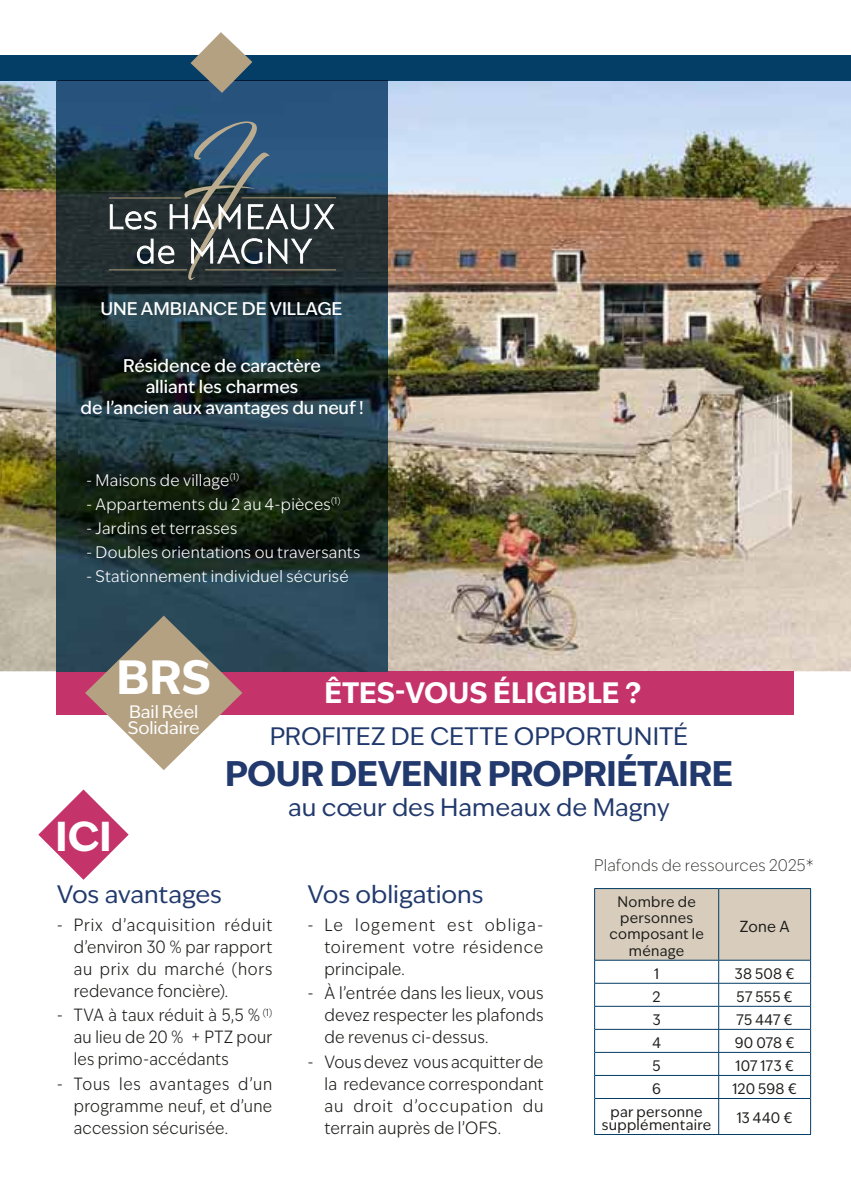
<style>
.page{position:relative;width:851px;height:1191px;background:#fff}
.page>*{position:absolute;margin:0;border:0;box-sizing:border-box;transform-origin:0 0}
.t1{font:100 46.2px "Ivy Epic Variable";color:#fff}
.t2{font:100 40.2px "Ivy Epic Variable";color:#fff}
.t3{font:100 34.2px "Ivy Epic Variable";letter-spacing:-.015em;color:#21396c}
.t4{font:100 28.4px "Ivy Epic Variable";letter-spacing:.005em;color:#fff}
.t5{font:100 24.2px "Ivy Epic Variable";color:#21396c}
.t6{font:100 17.6px/21.2px "Ivy Epic Variable";color:#fff;text-align:center}
.t7{font:100 17.4px/16.2px "Ivy Epic Variable";letter-spacing:-.005em;color:#fff}
.t8{font:100 17px/22px "Ivy Epic Variable";letter-spacing:.015em;color:#1d1d1b;text-align:justify;scale:.9 1}
.t9{font:100 16px "Ivy Epic Variable";letter-spacing:.015em;color:#fff;scale:.95 1}
.t10{font:100 16px "Ivy Epic Variable";letter-spacing:.015em;color:#1d1d1b;scale:.95 1}
.t11{font:100 15.4px "Ivy Epic Variable";color:#1d1d1b;scale:.95 1}
.t12{font:100 14.6px/16.2px "Ivy Epic Variable";letter-spacing:.02em;color:#1d1d1b;text-align:center;scale:.95 1}
</style>
<div class="page">
<hr style="left:718px;top:1098px;width:1px;height:36px;background:#043d65">
<hr style="left:595px;top:1098px;width:215px;height:1px;background:#043d65">
<svg style="left:594px;top:888px;width:217px;height:210px"></svg>
<hr style="left:594px;top:1098px;width:1px;height:36px;background:#043d65">
<hr style="left:810px;top:1098px;width:1px;height:36px;background:#043d65">
<hr style="left:594px;top:1134px;width:216px;height:1px;background:#043d65">
<img style="left:0;top:80px;width:850px;height:591px">
<div style="left:57px;top:671px;width:737px;height:44px;background:#c5336b"></div>
<div style="left:0;top:55px;width:850px;height:25px;background:#043d65"></div>
<img style="left:57px;top:80px;width:330px;height:591px">
<hr style="left:109px;top:198px;width:72px;height:1px;background:#ab9976">
<hr style="left:241px;top:197px;width:95px;height:1px;background:#ab9976">
<hr style="left:109px;top:269px;width:78px;height:1px;background:#ab9976">
<hr style="left:205px;top:269px;width:131px;height:1px;background:#ab9976">
<svg style="left:110px;top:121px;width:224px;height:159px;background:#3c4d58"></svg>
<svg style="left:190px;top:32px;width:62px;height:61px"></svg>
<svg style="left:83px;top:614px;width:161px;height:156px"></svg>
<svg style="left:38px;top:789px;width:91px;height:90px"></svg>
<p class="t6" style="left:100px;top:300px;width:243px">UNE AMBIANCE DE VILLAGE</p>
<p class="t6" style="left:80px;top:357px;width:284px">Résidence de caractère<br>alliant les charmes<br>de l’ancien aux avantages du neuf !</p>
<p class="t9" style="left:86px;top:474px;width:163px">- Maisons de village<sup>(1)</sup></p>
<p class="t9" style="left:86px;top:498px;width:269px">- Appartements du 2 au 4-pièces<sup>(1)</sup></p>
<p class="t9" style="left:86px;top:522px;width:161px">- Jardins et terrasses</p>
<p class="t9" style="left:86px;top:546px;width:290px">- Doubles orientations ou traversants</p>
<p class="t9" style="left:86px;top:570px;width:278px">- Stationnement individuel sécurisé</p>
<h1 class="t1" style="left:116px;top:660px;width:96px">BRS</h1>
<p class="t7" style="left:128px;top:705px;width:74px">Bail Réel<br>Solidaire</p>
<h2 class="t2" style="left:56px;top:821px;width:57px">ICI</h2>
<h3 class="t4" style="left:324px;top:682px;width:318px">ÊTES-VOUS ÉLIGIBLE ?</h3>
<h3 class="t5" style="left:270px;top:727px;width:420px">PROFITEZ DE CETTE OPPORTUNITÉ</h3>
<h3 class="t3" style="left:225px;top:760px;width:509px">POUR DEVENIR PROPRIÉTAIRE</h3>
<h3 class="t5" style="left:288px;top:797px;width:383px">au cœur des Hameaux de Magny</h3>
<p class="t10" style="left:594px;top:859px;width:232px">Plafonds de ressources 2025*</p>
<h3 class="t5" style="left:57px;top:885px;width:167px">Vos avantages</h3>
<p class="t8" style="left:74px;top:915px;width:222px;text-indent:-17px">- Prix d’acquisition réduit d’environ 30 % par rapport au prix du marché (hors redevance foncière).</p>
<p class="t8" style="left:74px;top:1006px;width:222px;text-indent:-17px">- TVA à taux réduit à 5,5 % <sup>(1) </sup>au lieu de 20 % + PTZ pour les primo-accédants</p>
<p class="t8" style="left:74px;top:1074px;width:222px;text-indent:-17px">- Tous les avantages d’un programme neuf, et d’une accession sécurisée.</p>
<h3 class="t5" style="left:307px;top:885px;width:177px">Vos obligations</h3>
<p class="t8" style="left:324px;top:915px;width:245px;text-indent:-17px">- Le logement est obliga&shy;toirement votre résidence principale.</p>
<p class="t8" style="left:324px;top:984px;width:245px;text-indent:-17px">- À l’entrée dans les lieux, vous devez respecter les plafonds de revenus ci-dessus.</p>
<p class="t8" style="left:324px;top:1052px;width:245px;text-indent:-17px">- Vousdevez vous acquitterde la redevance correspondant au droit d’occupation du terrain auprès de l’OFS.</p>
<p class="t12" style="left:609px;top:895px;width:101px">Nombre de personnes composant le ménage</p>
<p class="t11" style="left:739px;top:920px;width:54px">Zone A</p>
<p class="t12" style="left:654px;top:966px;width:7px">1</p>
<p class="t12" style="left:734px;top:966px;width:64px">38 508 €</p>
<p class="t12" style="left:652px;top:989px;width:10px">2</p>
<p class="t12" style="left:736px;top:989px;width:61px">57 555 €</p>
<p class="t12" style="left:652px;top:1012px;width:10px">3</p>
<p class="t12" style="left:736px;top:1012px;width:61px">75 447 €</p>
<p class="t12" style="left:652px;top:1035px;width:11px">4</p>
<p class="t12" style="left:734px;top:1035px;width:64px">90 078 €</p>
<p class="t12" style="left:652px;top:1059px;width:10px">5</p>
<p class="t12" style="left:735px;top:1059px;width:63px">107 173 €</p>
<p class="t12" style="left:652px;top:1082px;width:11px">6</p>
<p class="t12" style="left:732px;top:1082px;width:69px">120 598 €</p>
<p class="t12" style="left:601px;top:1106px;width:117px;line-height:13px">par personne supplémentaire</p>
<p class="t12" style="left:736px;top:1111px;width:60px">13 440 €</p>
</div>
